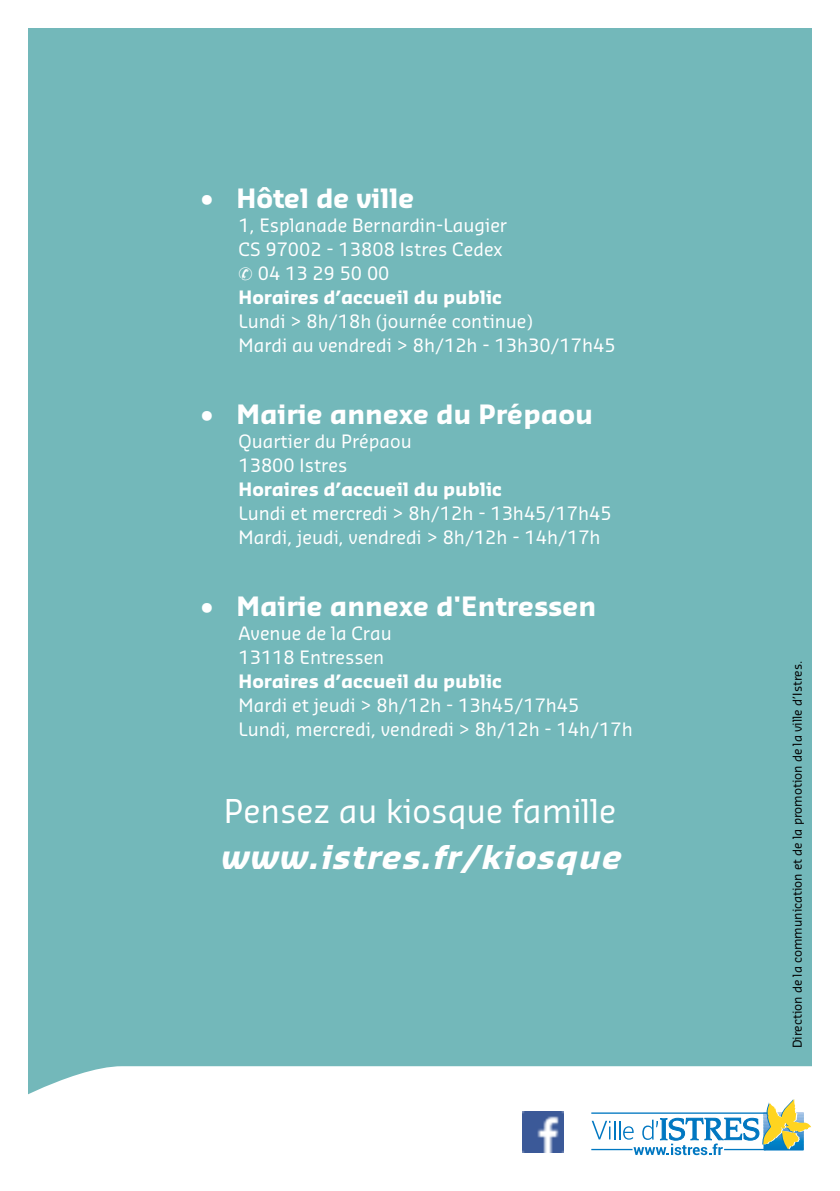
<style>
.page{position:relative;width:840px;height:1191px;background:#fff}
.page>*{position:absolute;margin:0;border:0;box-sizing:border-box;transform-origin:0 0}
.t1{font:32px "Sansa";color:#fff}
.t2{font:italic 700 32px "Sansa";color:#fff}
.t3{font:700 26px "Sansa";color:#fff}
.t4{font:18px/24px "Sansa";color:#fff}
.t5{font:700 18px "Sansa";color:#fff}
.t6{font:12px "Sansa";color:#000}
</style>
<div class="page">
<div style="left:28px;top:28px;width:783px;height:1134px;background:#73b8ba"></div>
<div style="left:28px;top:1066px;width:784px;height:96px;background:#fff"></div>
<svg style="left:591px;top:1099px;width:220px;height:56px;background:#c9dedf"></svg>
<hr style="left:591px;top:1112px;width:176px;height:1px;background:#0077c1">
<img style="left:522px;top:1111px;width:41px;height:41px">
<h2 class="t3" style="left:200px;top:181px;width:215px">• Hôtel de ville</h2>
<p class="t4" style="left:238px;top:213px;width:270px">1, Esplanade Bernardin-Laugier</p>
<p class="t4" style="left:238px;top:237px;width:265px">CS 97002 - 13808 Istres Cedex</p>
<p class="t4" style="left:257px;top:261px;width:133px">04 13 29 50 00</p>
<p class="t5" style="left:238px;top:286px;width:265px">Horaires d’accueil du public</p>
<p class="t4" style="left:238px;top:309px;width:378px">Lundi &gt; 8h/18h (journée continue)<br>Mardi au vendredi &gt; 8h/12h - 13h30/17h45</p>
<h2 class="t3" style="left:200px;top:397px;width:394px">• Mairie annexe du Prépaou</h2>
<p class="t4" style="left:238px;top:429px;width:174px">Quartier du Prépaou<br>13800 Istres</p>
<p class="t5" style="left:238px;top:478px;width:265px">Horaires d’accueil du public</p>
<p class="t4" style="left:238px;top:501px;width:374px">Lundi et mercredi &gt; 8h/12h - 13h45/17h45<br>Mardi, jeudi, vendredi &gt; 8h/12h - 14h/17h</p>
<h2 class="t3" style="left:200px;top:589px;width:397px">• Mairie annexe d'Entressen</h2>
<p class="t4" style="left:238px;top:621px;width:155px">Avenue de la Crau<br>13118 Entressen</p>
<p class="t5" style="left:238px;top:670px;width:265px">Horaires d’accueil du public</p>
<p class="t4" style="left:238px;top:693px;width:395px">Mardi et jeudi &gt; 8h/12h - 13h45/17h45<br>Lundi, mercredi, vendredi &gt; 8h/12h - 14h/17h</p>
<h1 class="t1" style="left:224px;top:790px;width:393px">Pensez au kiosque famille</h1>
<h1 class="t2" style="left:219px;top:836px;width:411px">www.istres.fr/kiosque</h1>
<p class="t6" style="left:789px;top:1048px;width:389px;rotate:-90deg">Direction de la communication et de la promotion de la ville d’Istres.</p>
</div>
